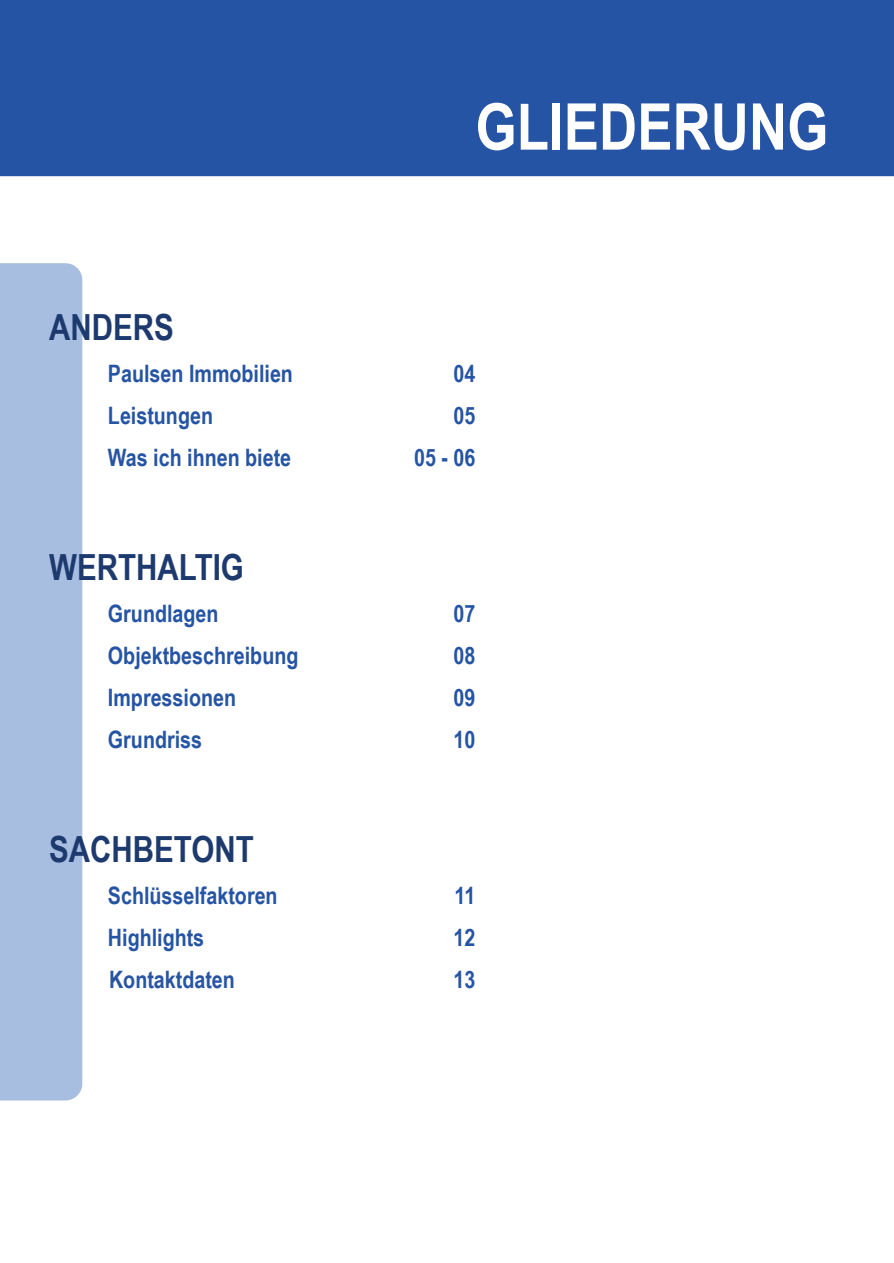
<style>
.page{position:relative;width:894px;height:1263px;background:#fff}
.page>*{position:absolute;margin:0;border:0;box-sizing:border-box;transform-origin:0 0}
.t1{font:700 64.5px "Arial Narrow";color:#fff}
.t2{font:700 36px "Arial Narrow";color:#1d3a6f}
.t3{font:700 24px/42px "Arial Narrow";color:#2554a4}
.t4{font:700 24px "Arial Narrow";color:#2854a3}
</style>
<div class="page">
<div style="left:0;top:263px;width:82px;height:837px;background:#a7bee1"></div>
<div style="left:0;top:0;width:893px;height:176px;background:#2554a4"></div>
<h2 class="t2" style="left:49px;top:314px;width:126px">ANDERS</h2>
<p class="t3" style="left:108px;top:355px;width:186px">Paulsen Immobilien<br>Leistungen<br>Was ich ihnen biete</p>
<h2 class="t2" style="left:49px;top:554px;width:196px">WERTHALTIG</h2>
<p class="t3" style="left:108px;top:595px;width:192px">Grundlagen<br>Objektbeschreibung<br>Impressionen<br>Grundriss</p>
<h2 class="t2" style="left:49px;top:836px;width:206px">SACHBETONT</h2>
<p class="t3" style="left:108px;top:877px;width:171px">Schlüsselfaktoren<br>Highlights</p>
<p class="t4" style="left:109px;top:971px;width:127px">Kontaktdaten</p>
<h1 class="t1" style="left:475px;top:103px;width:354px">GLIEDERUNG</h1>
<p class="t3" style="left:414px;top:355px;width:63px;text-align:right">04<br>05<br>05 - 06</p>
<p class="t3" style="left:453px;top:595px;width:23px;text-align:justify">07<br>08<br>09<br>10</p>
<p class="t3" style="left:453px;top:877px;width:23px;text-align:justify">11<br>12<br>13</p>
</div>
